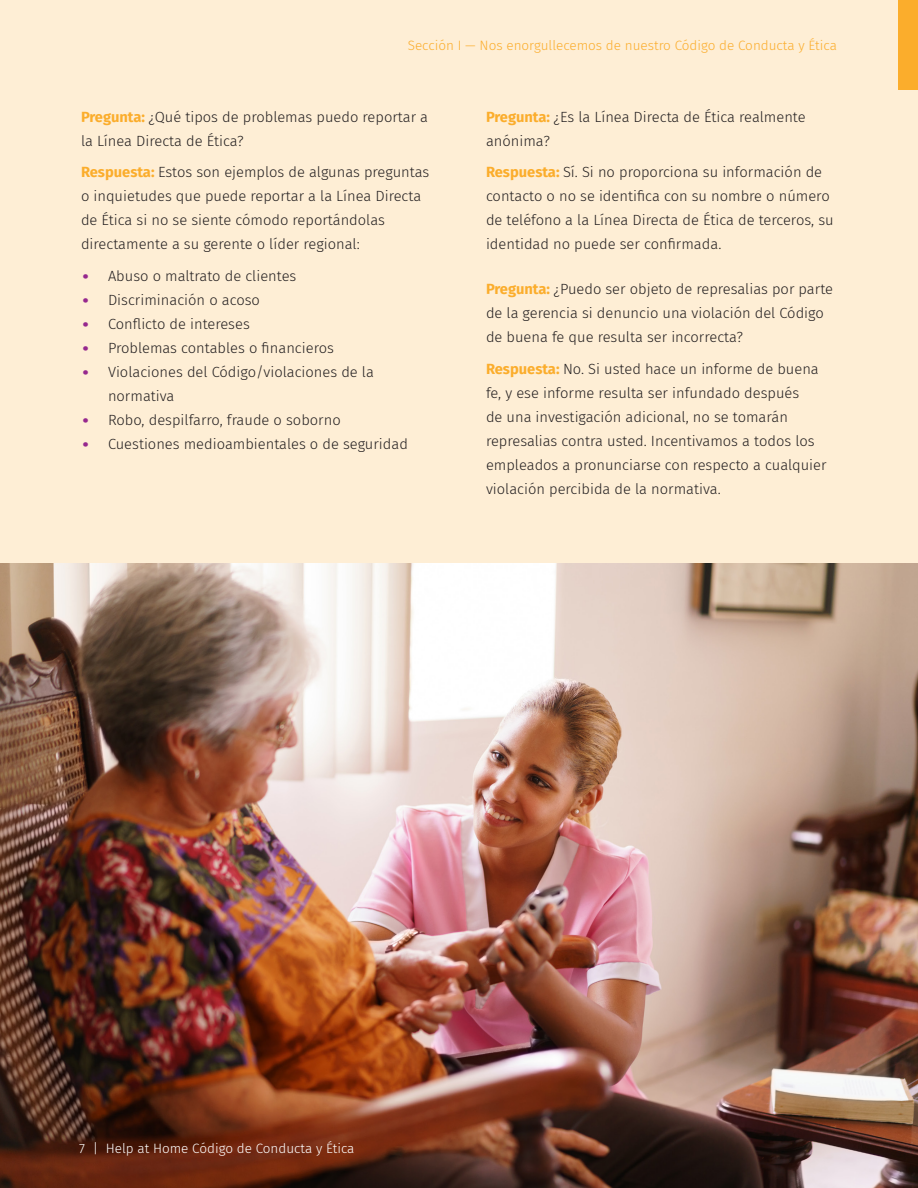
<style>
.page{position:relative;width:918px;height:1188px;background:#fff}
.page>*{position:absolute;margin:0;border:0;box-sizing:border-box;transform-origin:0 0}
.HaH_Paragraph{font:300 14.7px/24px "Fira Sans";color:#231f20}
.t1{font:300 13.5px "Fira Sans";color:#fbad2c}
.t2{font:300 13.5px "Fira Sans";color:#fff}
.s1{font-weight:700;color:#fbad2c}
.s2{font-size:31.5px;color:#96288e}
</style>
<div class="page">
<div style="left:0;top:0;width:918px;height:564px;background:#feeed5"></div>
<div style="left:898px;top:0;width:20px;height:89px;background:#fbad2c"></div>
<img style="left:0;top:564px;width:918px;height:624px">
<p class="t1" style="left:408px;top:36px;width:431px">Sección I — Nos enorgullecemos de nuestro Código de Conducta y Ética</p>
<p class="HaH_Paragraph" style="left:81px;top:105px;width:349px"><span class="s1">Pregunta:</span> ¿Qué tipos de problemas puedo reportar a la Línea Directa de Ética?</p>
<p class="HaH_Paragraph" style="left:81px;top:160px;width:350px"><span class="s1">Respuesta:</span> Estos son ejemplos de algunas preguntas o inquietudes que puede reportar a la Línea Directa de Ética si no se siente cómodo reportándolas directamente a su gerente o líder regional:</p>
<p class="HaH_Paragraph" style="left:81px;top:264px;width:217px"><span class="s2">•</span> Abuso o maltrato de clientes</p>
<p class="HaH_Paragraph" style="left:81px;top:288px;width:180px"><span class="s2">•</span> Discriminación o acoso</p>
<p class="HaH_Paragraph" style="left:81px;top:312px;width:170px"><span class="s2">•</span> Conflicto de intereses</p>
<p class="HaH_Paragraph" style="left:81px;top:336px;width:254px"><span class="s2">•</span> Problemas contables o financieros</p>
<p class="HaH_Paragraph" style="left:108px;top:360px;width:267px;text-indent:-27px"><span class="s2">•</span> Violaciones del Código/violaciones de la normativa</p>
<p class="HaH_Paragraph" style="left:81px;top:408px;width:261px"><span class="s2">•</span> Robo, despilfarro, fraude o soborno</p>
<p class="HaH_Paragraph" style="left:81px;top:432px;width:329px"><span class="s2">•</span> Cuestiones medioambientales o de seguridad</p>
<p class="HaH_Paragraph" style="left:486px;top:105px;width:321px"><span class="s1">Pregunta:</span> ¿Es la Línea Directa de Ética realmente anónima?</p>
<p class="HaH_Paragraph" style="left:486px;top:160px;width:349px"><span class="s1">Respuesta:</span> Sí. Si no proporciona su información de contacto o no se identifica con su nombre o número de teléfono a la Línea Directa de Ética de terceros, su identidad no puede ser confirmada.</p>
<p class="HaH_Paragraph" style="left:486px;top:277px;width:349px"><span class="s1">Pregunta:</span> ¿Puedo ser objeto de represalias por parte de la gerencia si denuncio una violación del Código de buena fe que resulta ser incorrecta?</p>
<p class="HaH_Paragraph" style="left:486px;top:357px;width:342px"><span class="s1">Respuesta:</span> No. Si usted hace un informe de buena fe, y ese informe resulta ser infundado después<br>de una investigación adicional, no se tomarán represalias contra usted. Incentivamos a todos los empleados a pronunciarse con respecto a cualquier violación percibida de la normativa.</p>
<p class="t2" style="left:79px;top:1138px;width:277px">7 | Help at Home Código de Conducta y Ética</p>
</div>
